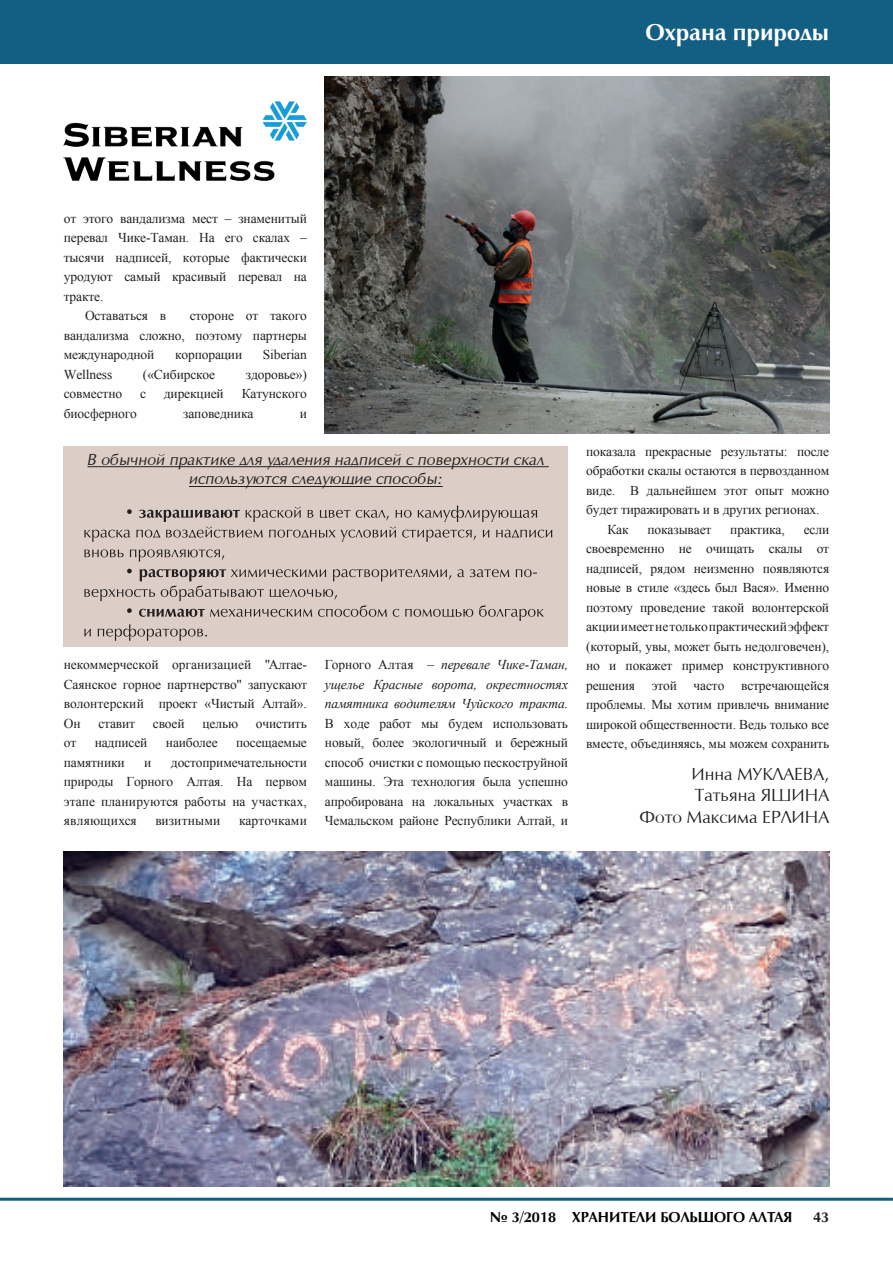
<style>
.page{position:relative;width:893px;height:1263px;background:#fff}
.page>*{position:absolute;margin:0;border:0;box-sizing:border-box;transform-origin:0 0}
.t1{font:700 24px "Vera Humana 95";color:#fff}
.t2{font:18px/21.6px "Vera Humana 95";color:#231f20;text-align:right}
.t3{font:italic 16.5px/19.8px "Vera Humana 95";color:#231f20;text-align:center}
.t4{font:700 15px "Vera Humana 95";color:#000002}
.t5{font:700 15px "Vera Humana 95";color:#231f20}
.t6{font:13.5px/19.5px "Times New Roman";letter-spacing:-.01em;color:#231f20;text-align:justify}
.t7{font:italic 13.5px/19.5px "Times New Roman";letter-spacing:-.01em;color:#231f20;text-align:justify}
.t8{font:13.5px "Times New Roman";letter-spacing:.01em;color:#231f20}
.t9{font:13.5px "Times New Roman";letter-spacing:.015em;color:#231f20}
.s1{font-style:normal}
</style>
<div class="page">
<div style="left:64px;top:447px;width:504px;height:200px;background:#dccec6"></div>
<div style="left:0;top:0;width:893px;height:64px;background:#135f84"></div>
<hr style="left:0;top:1198px;width:893px;height:3px;background:#135f84">
<img style="left:325px;top:77px;width:504px;height:357px">
<hr style="left:87px;top:466px;width:462px;height:1px;background:#231f20">
<hr style="left:189px;top:486px;width:254px;height:1px;background:#231f20">
<svg style="left:84px;top:505px;width:468px;height:37px"></svg>
<svg style="left:84px;top:549px;width:140px;height:13px"></svg>
<svg style="left:84px;top:569px;width:460px;height:72px"></svg>
<img style="left:64px;top:102px;width:243px;height:78px">
<img style="left:64px;top:852px;width:765px;height:334px">
<h1 class="t1" style="left:645px;top:17px;width:185px">Охрана природы</h1>
<p class="t6" style="left:64px;top:208px;width:245px">от этого вандализма мест – знаменитый</p>
<p class="t6" style="left:64px;top:228px;width:245px">перевал Чике-Таман. На его скалах –</p>
<p class="t6" style="left:64px;top:247px;width:245px">тысячи надписей, которые фактически</p>
<p class="t6" style="left:64px;top:267px;width:245px">уродуют самый красивый перевал на</p>
<p class="t6" style="left:64px;top:286px;width:41px">тракте.</p>
<p class="t6" style="left:85px;top:306px;width:83px">Оставаться в</p>
<p class="t6" style="left:64px;top:306px;width:245px;text-indent:126px">стороне от такого вандализма сложно, поэтому партнеры международной</p>
<p class="t6" style="left:175px;top:345px;width:69px">корпорации</p>
<p class="t6" style="left:263px;top:345px;width:46px">Siberian</p>
<p class="t6" style="left:64px;top:364px;width:50px">Wellness</p>
<p class="t6" style="left:143px;top:364px;width:74px">(«Сибирское</p>
<p class="t6" style="left:246px;top:364px;width:63px">здоровье»)</p>
<p class="t6" style="left:64px;top:384px;width:60px">совместно</p>
<p class="t6" style="left:140px;top:384px;width:7px">с</p>
<p class="t6" style="left:164px;top:384px;width:61px">дирекцией</p>
<p class="t6" style="left:242px;top:384px;width:67px">Катунского</p>
<p class="t6" style="left:64px;top:403px;width:75px">биосферного</p>
<p class="t6" style="left:183px;top:403px;width:72px">заповедника</p>
<p class="t6" style="left:300px;top:403px;width:9px">и</p>
<p class="t3" style="left:87px;top:449px;width:458px">В обычной практике для удаления надписей с поверхности скал используются следующие способы:</p>
<p class="t6" style="left:64px;top:655px;width:245px">некоммерческой организацией "Алтае-Саянское горное партнерство" запускают волонтерский проект «Чистый Алтай».<br>Он</p>
<p class="t6" style="left:98px;top:713px;width:38px">ставит</p>
<p class="t6" style="left:153px;top:713px;width:33px">своей</p>
<p class="t6" style="left:202px;top:713px;width:37px">целью</p>
<p class="t6" style="left:256px;top:713px;width:52px">очистить</p>
<p class="t6" style="left:64px;top:733px;width:14px">от</p>
<p class="t6" style="left:95px;top:733px;width:54px">надписей</p>
<p class="t6" style="left:166px;top:733px;width:53px">наиболее</p>
<p class="t6" style="left:236px;top:733px;width:72px">посещаемые</p>
<p class="t6" style="left:64px;top:752px;width:63px">памятники</p>
<p class="t6" style="left:144px;top:752px;width:9px">и</p>
<p class="t6" style="left:64px;top:752px;width:245px;text-indent:107px">достопримечательности природы Горного Алтая. На первом этапе планируются работы на участках, являющихся</p>
<p class="t9" style="left:155px;top:811px;width:67px">визитными</p>
<p class="t8" style="left:239px;top:811px;width:69px">карточками</p>
<p class="t7" style="left:325px;top:654px;width:245px"><span class="s1">Горного Алтая –</span> перевале Чике-Таман, ущелье Красные ворота, окрестностях памятника водителям Чуйского тракта.</p>
<p class="t6" style="left:325px;top:713px;width:245px">В ходе работ мы будем использовать новый, более экологичный и бережный способ очистки с помощью пескоструйной машины. Эта технология была успешно апробирована на локальных участках в Чемальском районе Республики Алтай, и</p>
<p class="t6" style="left:586px;top:441px;width:245px">показала прекрасные результаты: после</p>
<p class="t6" style="left:586px;top:461px;width:245px">обработки скалы остаются в первозданном</p>
<p class="t6" style="left:586px;top:480px;width:245px">виде. В дальнейшем этот опыт можно</p>
<p class="t6" style="left:586px;top:500px;width:235px">будет тиражировать и в других регионах.</p>
<p class="t6" style="left:607px;top:519px;width:23px">Как</p>
<p class="t6" style="left:647px;top:519px;width:65px">показывает</p>
<p class="t6" style="left:730px;top:519px;width:56px">практика,</p>
<p class="t6" style="left:586px;top:519px;width:245px;text-indent:218px">если своевременно не очищать скалы от надписей, рядом неизменно появляются новые в стиле «здесь был Вася». Именно поэтому проведение такой волонтерской акции имеет не только практический эффект (который, увы, может быть недолговечен), но и покажет пример конструктивного решения этой часто встречающейся проблемы. Мы хотим привлечь внимание широкой общественности. Ведь только все вместе, объединяясь, мы можем сохранить</p>
<h2 class="t2" style="left:639px;top:763px;width:191px">Инна МУКЛАЕВА,<br>Татьяна ЯШИНА<br>Фото Максима ЕРЛИНА</h2>
<p class="t4" style="left:490px;top:1208px;width:304px">№ 3/2018 ХРАНИТЕЛИ БОЛЬШОГО АЛТАЯ</p>
<p class="t5" style="left:813px;top:1208px;width:18px">43</p>
</div>
